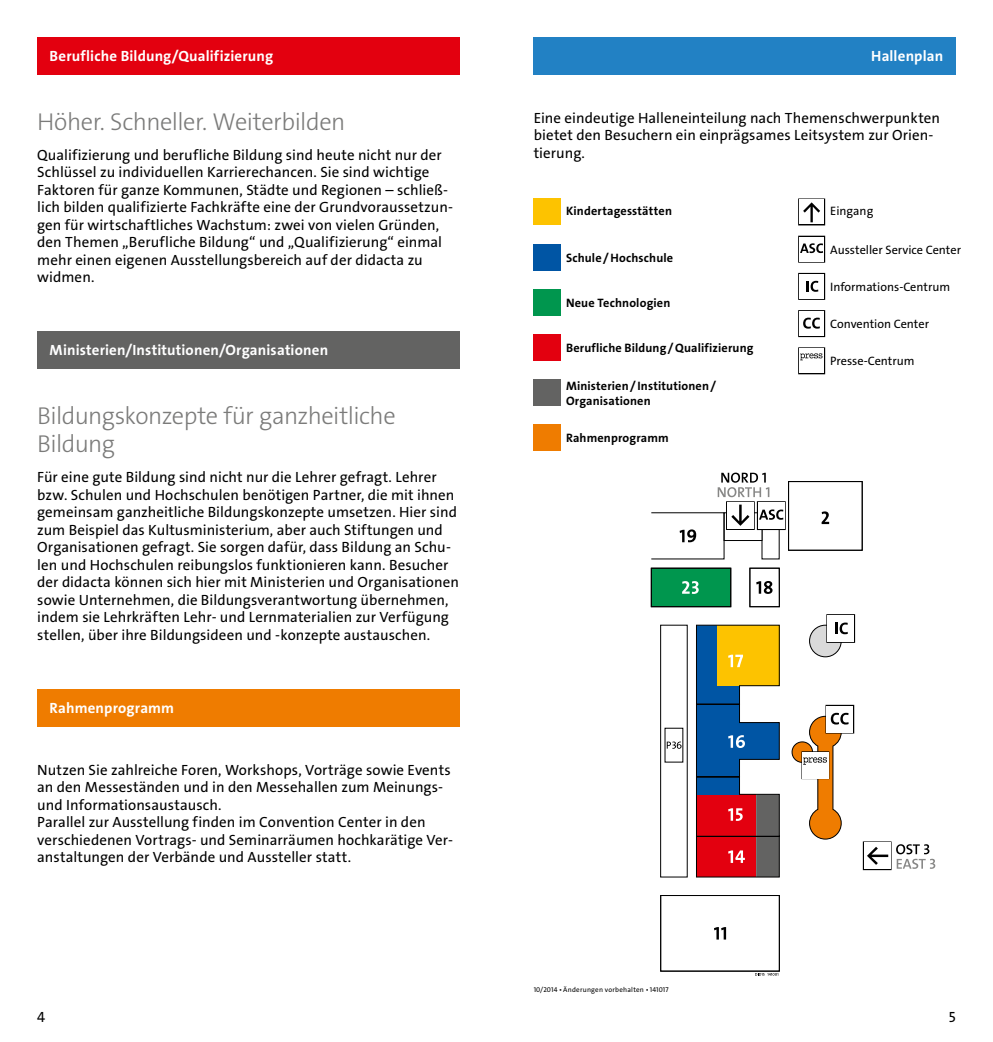
<style>
.page{position:relative;width:993px;height:1042px;background:#fff}
.page>*{position:absolute;margin:0;border:0;box-sizing:border-box;transform-origin:0 0}
.t1{font:24.5px/28px "The Sans LP3 Lig";letter-spacing:-.02em;color:#7b7b7a}
.t2{font:14.88px/17.5px "The Sans LP5 Plain";letter-spacing:.005em;color:#000}
.t3{font:14.88px "The Sans LP7 Bld";letter-spacing:.01em;color:#fff}
.t4{font:12.25px/14.9px "The Sans LP7 Bld";letter-spacing:.015em;color:#000}
.t5{font:12.25px "The Sans LP5 Plain";color:#000}
.t6{font:7px "The Sans LP5 Plain";letter-spacing:.03em;color:#000}
</style>
<div class="page">
<div style="left:37px;top:332px;width:422px;height:37px;background:#636362"></div>
<div style="left:37px;top:689px;width:422px;height:38px;background:#ef7c00"></div>
<svg style="left:650px;top:481px;width:212px;height:491px"></svg>
<svg style="left:666px;top:741px;width:15px;height:8px"></svg>
<svg style="left:728px;top:808px;width:14px;height:13px"></svg>
<svg style="left:728px;top:850px;width:16px;height:13px"></svg>
<svg style="left:821px;top:511px;width:7px;height:13px"></svg>
<svg style="left:696px;top:625px;width:83px;height:152px"></svg>
<svg style="left:756px;top:581px;width:16px;height:13px"></svg>
<svg style="left:650px;top:512px;width:74px;height:48px"></svg>
<svg style="left:682px;top:581px;width:16px;height:13px"></svg>
<svg style="left:713px;top:927px;width:12px;height:12px"></svg>
<div style="left:756px;top:501px;width:29px;height:29px;border:3px solid #000"></div>
<div style="left:758px;top:502px;width:26px;height:27px;background:#fff"></div>
<svg style="left:759px;top:509px;width:24px;height:11px"></svg>
<div style="left:826px;top:614px;width:28px;height:29px;border:3px solid #000"></div>
<div style="left:827px;top:615px;width:26px;height:26px;background:#fff"></div>
<svg style="left:835px;top:622px;width:12px;height:12px"></svg>
<div style="left:825px;top:705px;width:28px;height:28px;border:3px solid #000"></div>
<div style="left:826px;top:706px;width:26px;height:26px;background:#fff"></div>
<svg style="left:791px;top:713px;width:57px;height:126px"></svg>
<div style="left:862px;top:841px;width:29px;height:29px;border:3px solid #000"></div>
<div style="left:863px;top:842px;width:27px;height:27px;background:#fff"></div>
<svg style="left:867px;top:847px;width:20px;height:18px"></svg>
<svg style="left:896px;top:844px;width:39px;height:25px"></svg>
<div style="left:725px;top:501px;width:29px;height:29px;border:3px solid #000"></div>
<div style="left:727px;top:502px;width:26px;height:27px;background:#fff"></div>
<svg style="left:731px;top:504px;width:18px;height:22px"></svg>
<svg style="left:717px;top:473px;width:52px;height:24px"></svg>
<svg style="left:755px;top:973px;width:23px;height:2px"></svg>
<div style="left:533px;top:198px;width:27px;height:27px;background:#fdc300"></div>
<div style="left:533px;top:244px;width:27px;height:27px;background:#0055a4"></div>
<div style="left:533px;top:289px;width:27px;height:27px;background:#00964e"></div>
<div style="left:533px;top:334px;width:27px;height:27px;background:#e3000f"></div>
<div style="left:533px;top:379px;width:27px;height:27px;background:#636362"></div>
<div style="left:533px;top:424px;width:27px;height:27px;background:#ef7c00"></div>
<div style="left:797px;top:236px;width:27px;height:27px;border:3px solid #000"></div>
<div style="left:799px;top:237px;width:24px;height:25px;background:#fff"></div>
<svg style="left:800px;top:243px;width:22px;height:10px"></svg>
<div style="left:797px;top:198px;width:27px;height:27px;border:2px solid #000"></div>
<div style="left:799px;top:200px;width:24px;height:24px;background:#fff"></div>
<svg style="left:803px;top:202px;width:16px;height:20px"></svg>
<div style="left:797px;top:273px;width:27px;height:27px;border:2px solid #000"></div>
<div style="left:799px;top:274px;width:24px;height:25px;background:#fff"></div>
<svg style="left:806px;top:281px;width:12px;height:11px"></svg>
<div style="left:797px;top:310px;width:27px;height:27px;border:2px solid #000"></div>
<div style="left:799px;top:311px;width:24px;height:25px;background:#fff"></div>
<svg style="left:803px;top:318px;width:16px;height:11px"></svg>
<div style="left:797px;top:347px;width:27px;height:27px;border:2px solid #000"></div>
<div style="left:799px;top:348px;width:24px;height:25px;background:#fff"></div>
<svg style="left:800px;top:353px;width:22px;height:7px"></svg>
<div style="left:533px;top:37px;width:422px;height:37px;background:#2281c4"></div>
<div style="left:37px;top:37px;width:422px;height:37px;background:#e3000f"></div>
<p class="t3" style="left:50px;top:46px;width:225px">Berufliche Bildung/Qualifizierung</p>
<h1 class="t1" style="left:37px;top:108px;width:309px">Höher. Schneller. Weiterbilden</h1>
<p class="t2" style="left:37px;top:146px;width:417px">Qualifizierung und berufliche Bildung sind heute nicht nur der Schlüssel zu individuellen Karrierechancen. Sie sind wichtige Faktoren für ganze Kommunen, Städte und Regionen – schließ&shy;lich bilden qualifizierte Fachkräfte eine der Grundvoraussetzun&shy;gen für wirtschaftliches Wachstum: zwei von vielen Gründen, den Themen „Berufliche Bildung“ und „Qualifizierung“ einmal mehr einen eigenen Ausstellungsbereich auf der didacta zu widmen.</p>
<p class="t3" style="left:50px;top:341px;width:280px">Ministerien/Institutionen/Organisationen</p>
<h1 class="t1" style="left:37px;top:402px;width:360px">Bildungskonzepte für ganzheitliche<br>Bildung</h1>
<p class="t2" style="left:37px;top:469px;width:423px">Für eine gute Bildung sind nicht nur die Lehrer gefragt. Lehrer bzw. Schulen und Hochschulen benötigen Partner, die mit ihnen gemeinsam ganzheitliche Bildungskonzepte umsetzen. Hier sind zum Beispiel das Kultusministerium, aber auch Stiftungen und Organisationen gefragt. Sie sorgen dafür, dass Bildung an Schu&shy;len und Hochschulen reibungslos funktionieren kann. Besucher der didacta können sich hier mit Ministerien und Organisationen sowie Unternehmen, die Bildungsverantwortung übernehmen, indem sie Lehrkräften Lehr- und Lernmaterialien zur Verfügung stellen, über ihre Bildungsideen und -konzepte austauschen.</p>
<p class="t3" style="left:50px;top:698px;width:126px">Rahmenprogramm</p>
<p class="t2" style="left:37px;top:761px;width:417px">Nutzen Sie zahlreiche Foren, Workshops, Vorträge sowie Events an den Messeständen und in den Messehallen zum Meinungs&shy;und Informationsaustausch.<br>Parallel zur Ausstellung finden im Convention Center in den verschiedenen Vortrags- und Seminarräumen hochkarätige Ver&shy;anstaltungen der Verbände und Aussteller statt.</p>
<p class="t3" style="left:871px;top:46px;width:73px">Hallenplan</p>
<p class="t2" style="left:533px;top:109px;width:408px">Eine eindeutige Halleneinteilung nach Themenschwerpunkten bietet den Besuchern ein einprägsames Leitsystem zur Orien&shy;tierung.</p>
<p class="t4" style="left:566px;top:204px;width:107px">Kindertagesstätten</p>
<p class="t4" style="left:566px;top:250px;width:109px">Schule / Hochschule</p>
<p class="t4" style="left:566px;top:295px;width:106px">Neue Technologien</p>
<p class="t4" style="left:566px;top:340px;width:189px">Berufliche Bildung / Qualifizierung</p>
<p class="t4" style="left:566px;top:378px;width:152px">Ministerien / Institutionen /<br>Organisationen</p>
<p class="t4" style="left:566px;top:431px;width:104px">Rahmenprogramm</p>
<p class="t5" style="left:830px;top:203px;width:45px">Eingang</p>
<p class="t5" style="left:830px;top:242px;width:132px">Aussteller Service Center</p>
<p class="t5" style="left:830px;top:279px;width:121px">Informations-Centrum</p>
<p class="t5" style="left:830px;top:316px;width:100px">Convention Center</p>
<p class="t5" style="left:830px;top:353px;width:86px">Presse-Centrum</p>
<p class="t6" style="left:533px;top:985px;width:136px">10/2014 ▪ Änderungen vorbehalten ▪ 141017</p>
<p class="t2" style="left:37px;top:1008px;width:10px">4</p>
<p class="t2" style="left:948px;top:1008px;width:8px">5</p>
</div>
